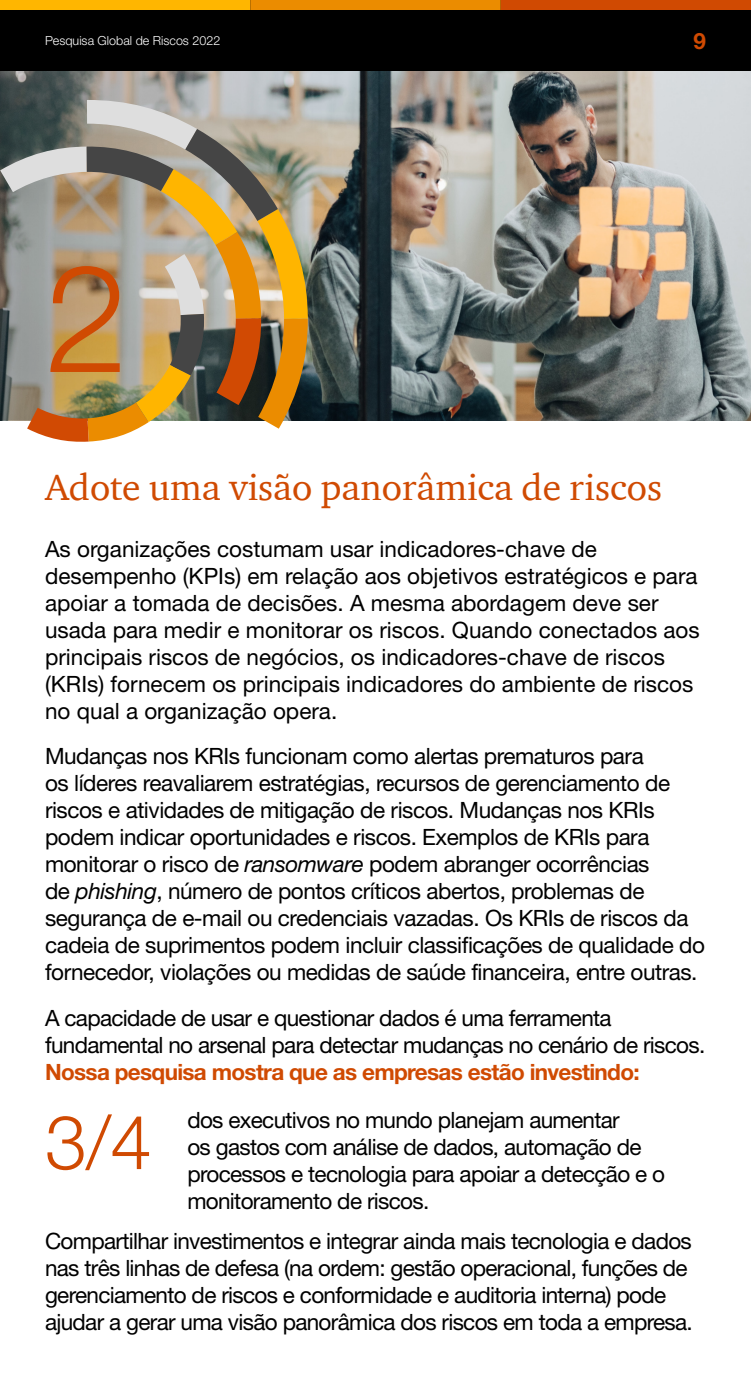
<style>
.page{position:relative;width:751px;height:1375px;background:#fff}
.page>*{position:absolute;margin:0;border:0;box-sizing:border-box;transform-origin:0 0}
.t1{font:300 150px "Helvetica Neue";color:#d04a02}
.t2{font:300 75px "Helvetica Neue";color:#d04a02}
.t3{font:37.5px "ITC Charter Com";color:#d04a02}
.t4{font:22.5px/27px "Helvetica Neue";letter-spacing:-.02em;color:#000}
.t5{font:22.5px/27px "Helvetica Neue";color:#000}
.t6{font:700 22.5px "Helvetica Neue";letter-spacing:-.03em;color:#d04a02}
.t7{font:300 12.5px "Helvetica Neue";color:#fff}
.s1{font-style:italic}
</style>
<div class="page">
<img style="left:338px;top:71px;width:412px;height:349px">
<svg style="left:0;top:71px;width:338px;height:349px"></svg>
<img style="left:0;top:100px;width:308px;height:342px">
<div style="left:0;top:0;width:750px;height:71px;background:#000"></div>
<div style="left:0;top:0;width:250px;height:10px;background:#ffb600"></div>
<div style="left:500px;top:0;width:250px;height:10px;background:#d04a02"></div>
<div style="left:250px;top:0;width:250px;height:10px;background:#eb8c00"></div>
<p class="t7" style="left:45px;top:33px;width:177px">Pesquisa Global de Riscos 2022</p>
<p class="t6" style="left:692px;top:27px;width:14px">9</p>
<h1 class="t1" style="left:45px;top:227px;width:85px">2</h1>
<h3 class="t3" style="left:45px;top:464px;width:618px">Adote uma visão panorâmica de riscos</h3>
<p class="t5" style="left:45px;top:535px;width:655px">As organizações costumam usar indicadores-chave de desempenho (KPIs) em relação aos objetivos estratégicos e para apoiar a tomada de decisões. A mesma abordagem deve ser usada para medir e monitorar os riscos. Quando conectados aos principais riscos de negócios, os indicadores-chave de riscos (KRIs) fornecem os principais indicadores do ambiente de riscos no qual a organização opera.</p>
<p class="t4" style="left:45px;top:743px;width:661px">Mudanças nos KRIs funcionam como alertas prematuros para<br>os líderes reavaliarem estratégias, recursos de gerenciamento de riscos e atividades de mitigação de riscos. Mudanças nos KRIs podem indicar oportunidades e riscos. Exemplos de KRIs para monitorar o risco de <span class="s1">ransomware</span> podem abranger ocorrências<br>de <span class="s1">phishing</span>, número de pontos críticos abertos, problemas de segurança de e-mail ou credenciais vazadas. Os KRIs de riscos da cadeia de suprimentos podem incluir classificações de qualidade do fornecedor, violações ou medidas de saúde financeira, entre outras.</p>
<p class="t4" style="left:45px;top:1004px;width:661px">A capacidade de usar e questionar dados é uma ferramenta fundamental no arsenal para detectar mudanças no cenário de riscos.</p>
<p class="t6" style="left:45px;top:1058px;width:595px">Nossa pesquisa mostra que as empresas estão investindo:</p>
<h2 class="t2" style="left:45px;top:1097px;width:108px">3/4</h2>
<p class="t4" style="left:187px;top:1106px;width:479px">dos executivos no mundo planejam aumentar<br>os gastos com análise de dados, automação de processos e tecnologia para apoiar a detecção e o monitoramento de riscos.</p>
<p class="t4" style="left:45px;top:1227px;width:648px">Compartilhar investimentos e integrar ainda mais tecnologia e dados nas três linhas de defesa (na ordem: gestão operacional, funções de gerenciamento de riscos e conformidade e auditoria interna) pode ajudar a gerar uma visão panorâmica dos riscos em toda a empresa.</p>
</div>
